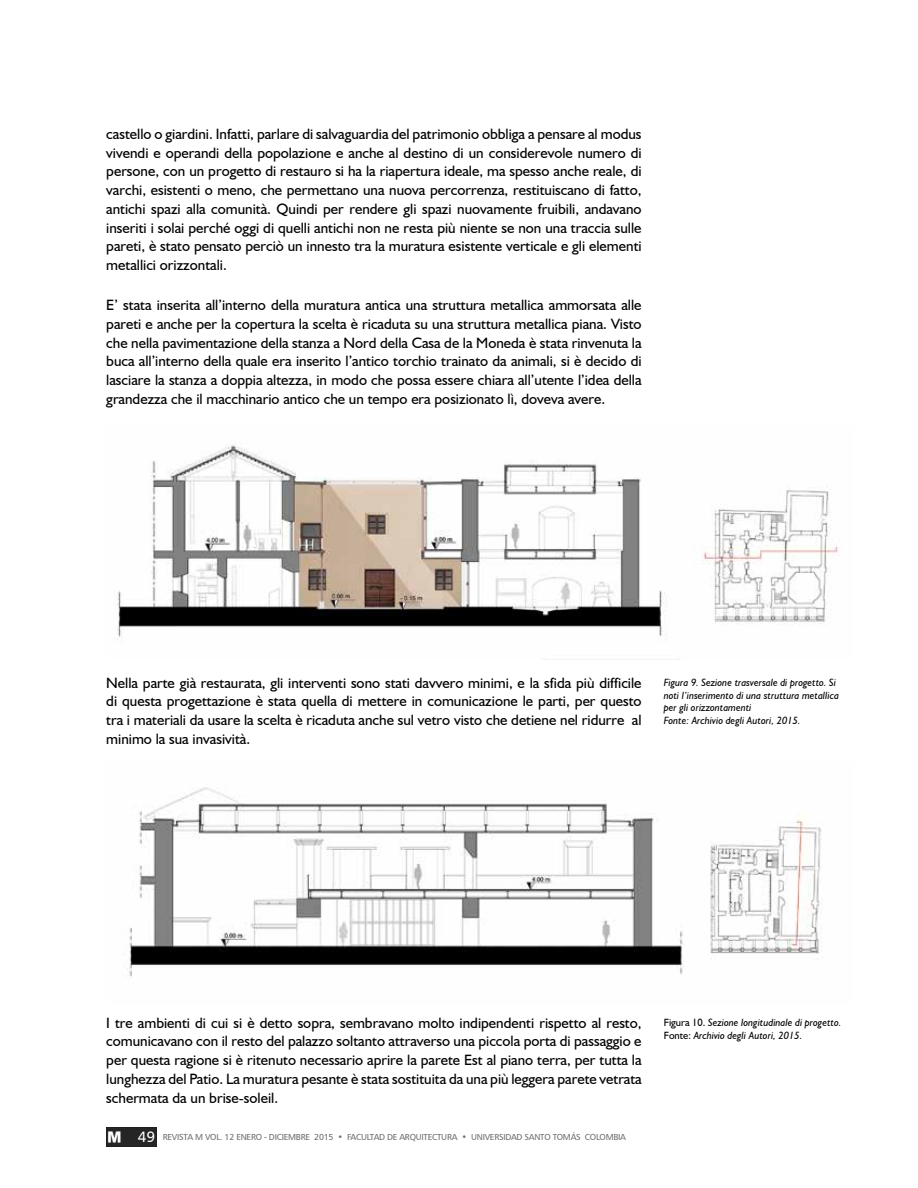
<style>
.page{position:relative;width:918px;height:1188px;background:#fff}
.page>*{position:absolute;margin:0;border:0;box-sizing:border-box;transform-origin:0 0}
.t1{font:15px/18.8px "Humanist 521 BT";color:#000;text-align:justify}
.t2{font:italic 10.5px/12.6px "Humanist 521 BT";color:#000}
.t3{font:8.7px "Humanist 777 BT Roman B";letter-spacing:-.03em;color:#6d6e71}
.s1{font-size:15px;color:#fff}
.s2{font-style:normal}
</style>
<div class="page">
<img style="left:117px;top:444px;width:722px;height:196px">
<img style="left:127px;top:787px;width:695px;height:191px">
<img style="left:106px;top:1127px;width:51px;height:20px">
<p class="t1" style="left:106px;top:124px;width:537px">castello o giardini. Infatti, parlare di salvaguardia del patrimonio obbliga a pensare al modus vivendi e operandi della popolazione e anche al destino di un considerevole numero di persone, con un progetto di restauro si ha la riapertura ideale, ma spesso anche reale, di varchi, esistenti o meno, che permettano una nuova percorrenza, restituiscano di fatto, antichi spazi alla comunità. Quindi per rendere gli spazi nuovamente fruibili, andavano inseriti i solai perché oggi di quelli antichi non ne resta più niente se non una traccia sulle pareti, è stato pensato perciò un innesto tra la muratura esistente verticale e gli elementi metallici orizzontali.</p>
<p class="t1" style="left:106px;top:295px;width:537px">E’ stata inserita all’interno della muratura antica una struttura metallica ammorsata alle pareti e anche per la copertura la scelta è ricaduta su una struttura metallica piana. Visto che nella pavimentazione della stanza a Nord della Casa de la Moneda è stata rinvenuta la buca all’interno della quale era inserito l’antico torchio trainato da animali, si è decido di lasciare la stanza a doppia altezza, in modo che possa essere chiara all’utente l’idea della grandezza che il macchinario antico che un tempo era posizionato lì, doveva avere.</p>
<p class="t1" style="left:106px;top:673px;width:537px">Nella parte già restaurata, gli interventi sono stati davvero minimi, e la sfida più difficile di questa progettazione è stata quella di mettere in comunicazione le parti, per questo tra i materiali da usare la scelta è ricaduta anche sul vetro visto che detiene nel ridurre al minimo la sua invasività.</p>
<p class="t2" style="left:664px;top:676px;width:177px">Figura 9. Sezione trasversale di progetto. Si noti l’inserimento di una struttura metallica per gli orizzontamenti<br>Fonte: Archivio degli Autori, 2015.</p>
<p class="t1" style="left:106px;top:1013px;width:537px">I tre ambienti di cui si è detto sopra, sembravano molto indipendenti rispetto al resto, comunicavano con il resto del palazzo soltanto attraverso una piccola porta di passaggio e per questa ragione si è ritenuto necessario aprire la parete Est al piano terra, per tutta la lunghezza del Patio. La muratura pesante è stata sostituita da una più leggera parete vetrata schermata da un brise-soleil.</p>
<p class="t3" style="left:138px;top:1132px;width:490px"><span class="s1">49</span> REVISTA M VOL. 12 ENERO - DICIEMBRE 2015 • FACULTAD DE ARQUITECTURA • UNIVERSIDAD SANTO TOMÁS COLOMBIA</p>
<p class="t2" style="left:664px;top:1016px;width:179px"><span class="s2">Figura 10.</span> Sezione longitudinale di progetto.<br><span class="s2">Fonte:</span> Archivio degli Autori, 2015.</p>
</div>
